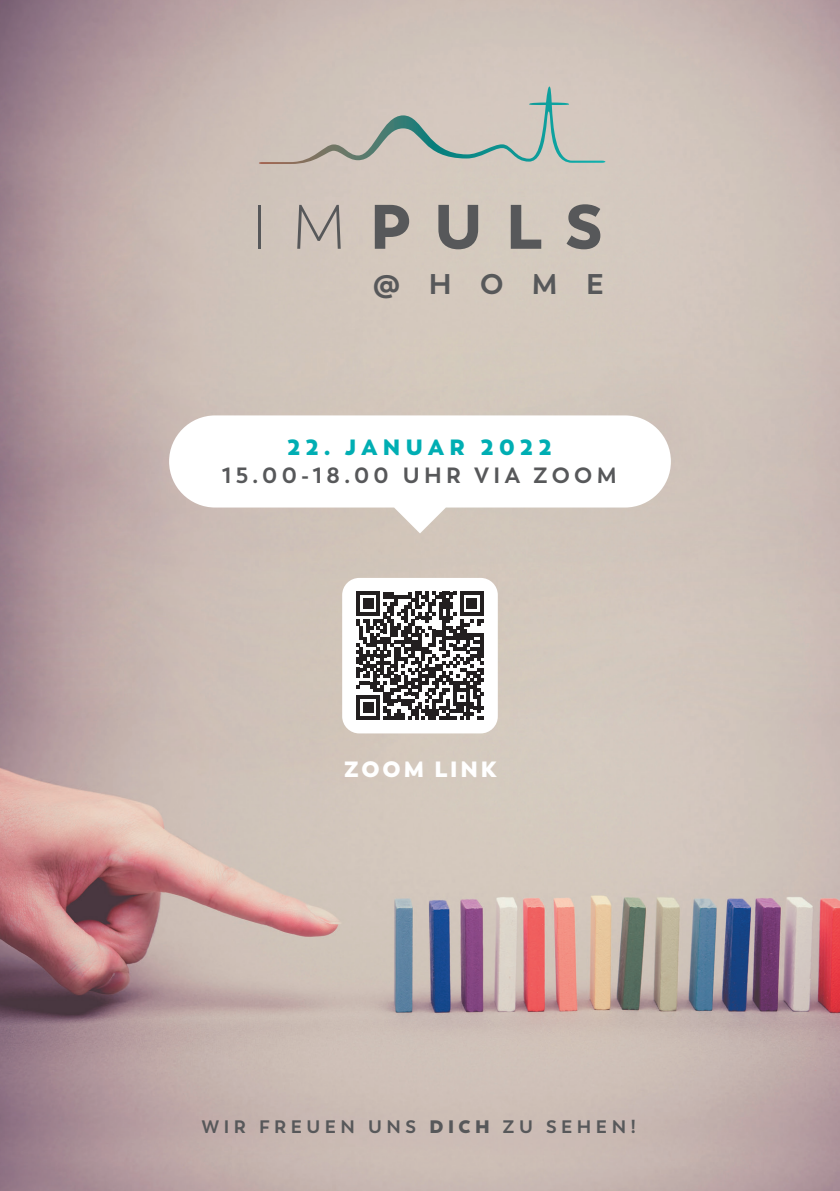
<style>
.page{position:relative;width:840px;height:1191px;background:#fff}
.page>*{position:absolute;margin:0;border:0;box-sizing:border-box;transform-origin:0 0}
.t1{font:900 62.4px "Trenda";color:#57585a}
.t2{font:700 28.4px "Trenda";color:#57585a}
.t3{font:700 22px "Trenda";letter-spacing:.2em;color:#57585a}
.t4{font:800 22px "Trenda";letter-spacing:.25em;color:#00aeb3}
.t5{font:800 22px "Trenda";letter-spacing:.13em;color:#fff}
.t6{font:700 18px "Trenda";letter-spacing:.25em;color:#57585a}
.s1{font-weight:300}
.s2{font-weight:800}
</style>
<div class="page">
<img style="left:0;top:0;width:839px;height:1191px">
<svg style="left:259px;top:86px;width:346px;height:78px;background:#c4c0b8"></svg>
<svg style="left:169px;top:415px;width:512px;height:118px"></svg>
<div style="left:342px;top:578px;width:155px;height:155px;background:#fff;border-radius:17px"></div>
<svg style="left:356px;top:592px;width:127px;height:127px"></svg>
<h1 class="t1" style="left:251px;top:187px;width:352px"><span class="s1">IM</span>PULS</h1>
<h2 class="t2" style="left:373px;top:266px;width:232px">@HOME</h2>
<p class="t4" style="left:287px;top:432px;width:265px">22. JANUAR 2022</p>
<p class="t3" style="left:222px;top:462px;width:396px">15.00-18.00 UHR VIA ZOOM</p>
<p class="t5" style="left:344px;top:755px;width:154px">ZOOM LINK</p>
<p class="t6" style="left:202px;top:1115px;width:435px">WIR FREUEN UNS <span class="s2">DICH</span> ZU SEHEN!</p>
</div>
